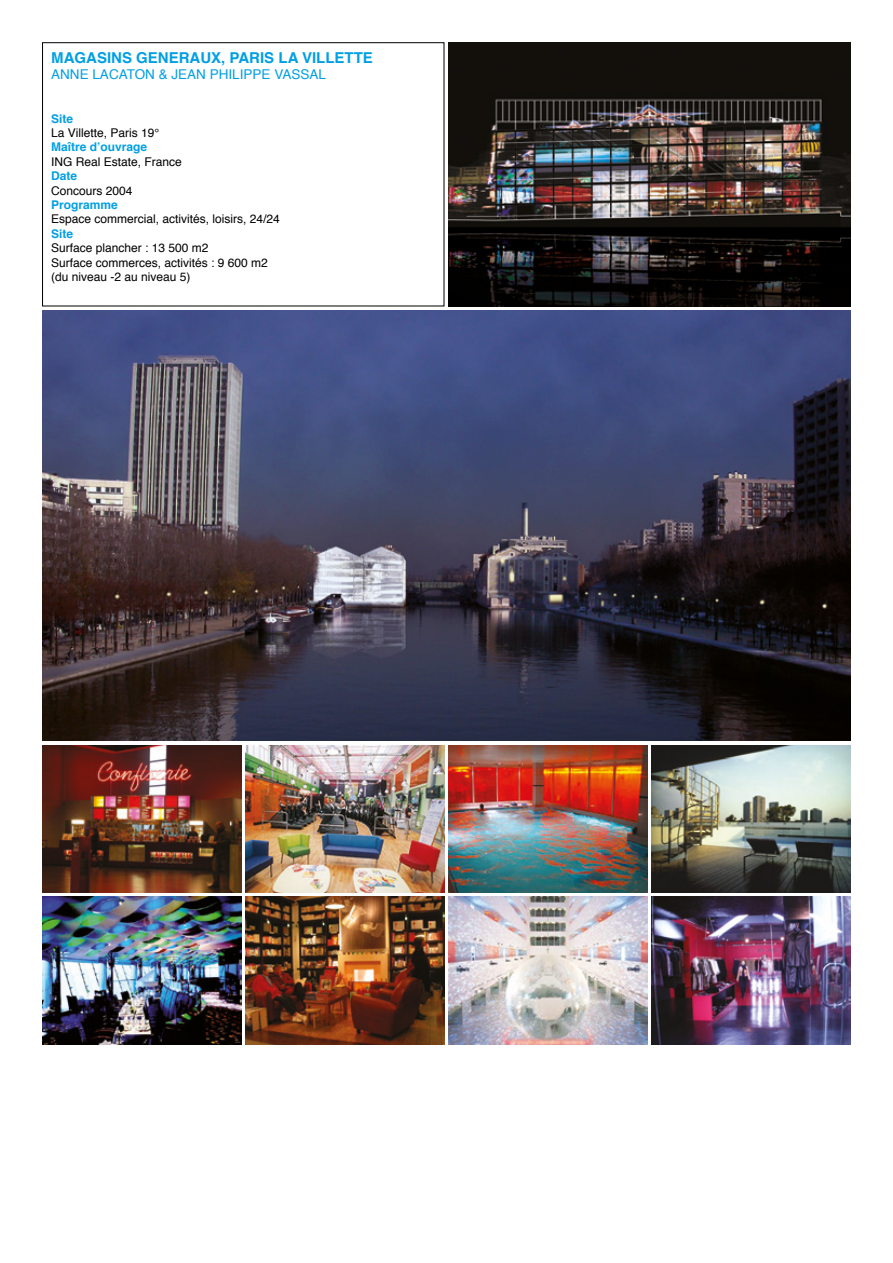
<style>
.page{position:relative;width:893px;height:1263px;background:#fff}
.page>*{position:absolute;margin:0;border:0;box-sizing:border-box;transform-origin:0 0}
.t1{font:700 15px "Helvetica";color:#009fe3}
.t2{font:13.5px "Helvetica";color:#009fe3}
.t3{font:12px/14.4px "Helvetica";color:#000}
.t4{font:700 12px "Helvetica";color:#009fe3}
</style>
<div class="page">
<img style="left:449px;top:43px;width:401px;height:263px">
<img style="left:43px;top:310px;width:807px;height:431px">
<img style="left:43px;top:745px;width:198px;height:147px">
<img style="left:246px;top:745px;width:198px;height:147px">
<img style="left:449px;top:745px;width:198px;height:147px">
<img style="left:652px;top:745px;width:198px;height:147px">
<img style="left:43px;top:897px;width:198px;height:147px">
<img style="left:246px;top:897px;width:198px;height:147px">
<img style="left:449px;top:897px;width:198px;height:147px">
<img style="left:652px;top:897px;width:198px;height:147px">
<p class="t1" style="left:51px;top:46px;width:323px">MAGASINS GENERAUX, PARIS LA VILLETTE</p>
<p class="t2" style="left:51px;top:64px;width:276px">ANNE LACATON &amp; JEAN PHILIPPE VASSAL</p>
<p class="t4" style="left:51px;top:109px;width:24px">Site</p>
<p class="t3" style="left:51px;top:126px;width:109px">La Villette, Paris 19°</p>
<p class="t4" style="left:51px;top:137px;width:98px">Maître d’ouvrage</p>
<p class="t3" style="left:51px;top:155px;width:132px">ING Real Estate, France</p>
<p class="t4" style="left:51px;top:166px;width:28px">Date</p>
<p class="t3" style="left:51px;top:183px;width:83px">Concours 2004</p>
<p class="t4" style="left:51px;top:195px;width:68px">Programme</p>
<p class="t3" style="left:51px;top:212px;width:230px">Espace commercial, activités, loisirs, 24/24</p>
<p class="t4" style="left:51px;top:224px;width:24px">Site</p>
<p class="t3" style="left:51px;top:241px;width:218px">Surface plancher : 13 500 m2<br>Surface commerces, activités : 9 600 m2 (du niveau -2 au niveau 5)</p>
</div>
